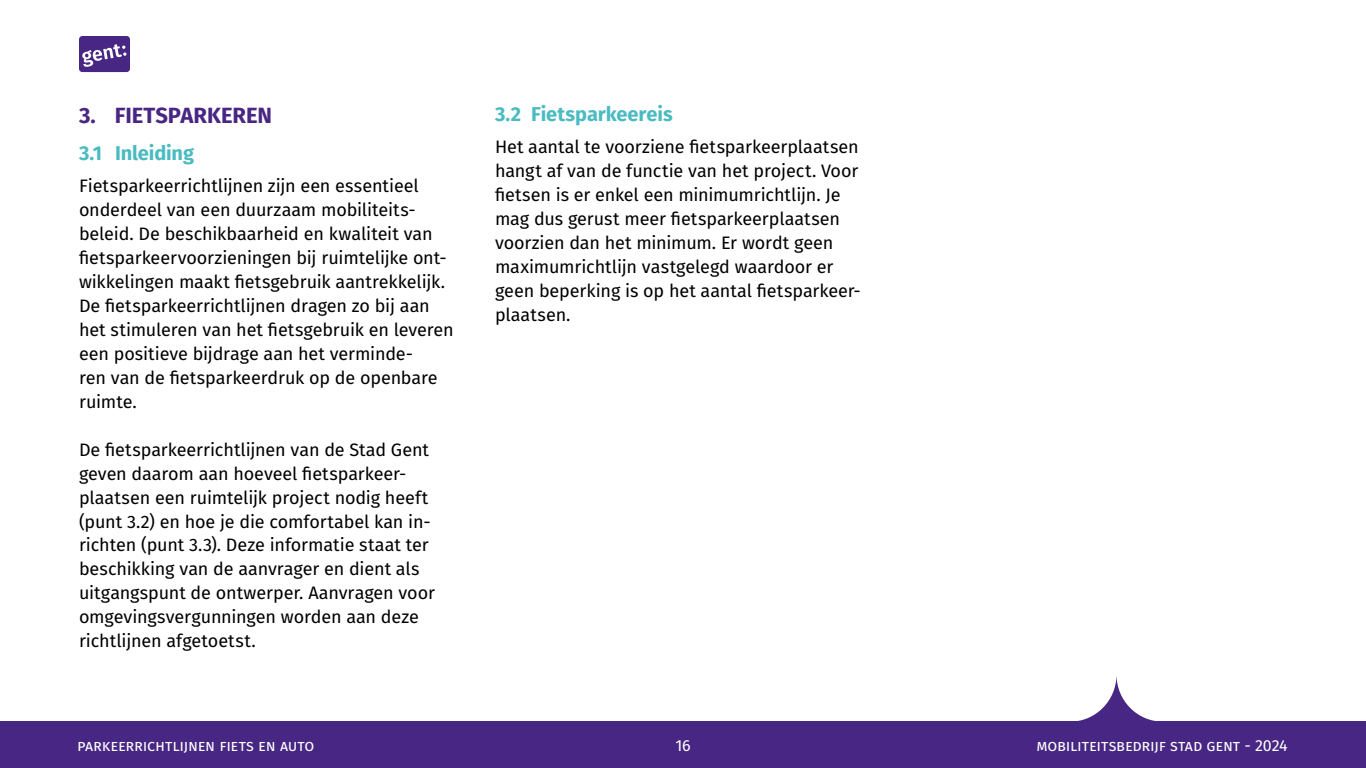
<style>
.page{position:relative;width:1366px;height:768px;background:#fff}
.page>*{position:absolute;margin:0;border:0;box-sizing:border-box;transform-origin:0 0}
.t1{font:700 22px "Fira Sans";color:#482683}
.t2{font:700 20px "Fira Sans";letter-spacing:-.005em;color:#4abbc1}
.t3{font:18px/24px "Fira Sans";letter-spacing:-.01em;color:#000}
.t4{font:16px "Fira Sans";letter-spacing:-.01em;color:#fff}
</style>
<div class="page">
<svg style="left:1070px;top:676px;width:93px;height:46px"></svg>
<div style="left:0;top:722px;width:1366px;height:46px;background:#482683"></div>
<div style="left:79px;top:36px;width:51px;height:36px;background:#482683;border-radius:3px"></div>
<svg style="left:82px;top:44px;width:45px;height:23px"></svg>
<p class="t1" style="left:79px;top:96px;width:195px">3. FIETSPARKEREN</p>
<p class="t2" style="left:79px;top:136px;width:117px">3.1 Inleiding</p>
<p class="t3" style="left:79px;top:173px;width:376px">Fietsparkeerrichtlijnen zijn een essentieel onderdeel van een duurzaam mobiliteits&shy;beleid. De beschikbaarheid en kwaliteit van fietsparkeervoorzieningen bij ruimtelijke ont&shy;wikkelingen maakt fietsgebruik aantrekkelijk.<br>De fietsparkeerrichtlijnen dragen zo bij aan het stimuleren van het fietsgebruik en leveren een positieve bijdrage aan het verminde-<br>ren van de fietsparkeerdruk op de openbare ruimte.</p>
<p class="t3" style="left:79px;top:437px;width:357px">De fietsparkeerrichtlijnen van de Stad Gent geven daarom aan hoeveel fietsparkeer&shy;plaatsen een ruimtelijk project nodig heeft (punt 3.2) en hoe je die comfortabel kan in&shy;richten (punt 3.3). Deze informatie staat ter beschikking van de aanvrager en dient als uitgangspunt de ontwerper. Aanvragen voor omgevingsvergunningen worden aan deze richtlijnen afgetoetst.</p>
<p class="t2" style="left:495px;top:97px;width:179px">3.2 Fietsparkeereis</p>
<p class="t3" style="left:495px;top:134px;width:367px">Het aantal te voorziene fietsparkeerplaatsen hangt af van de functie van het project. Voor fietsen is er enkel een minimumrichtlijn. Je mag dus gerust meer fietsparkeerplaatsen voorzien dan het minimum. Er wordt geen maximumrichtlijn vastgelegd waardoor er geen beperking is op het aantal fietsparkeer&shy;plaatsen.</p>
<p class="t4" style="left:77px;top:734px;width:239px">parkeerrichtlijnen fiets en auto</p>
<p class="t4" style="left:675px;top:734px;width:17px">16</p>
<p class="t4" style="left:1036px;top:734px;width:253px">mobiliteitsbedrijf stad gent - 2024</p>
</div>
